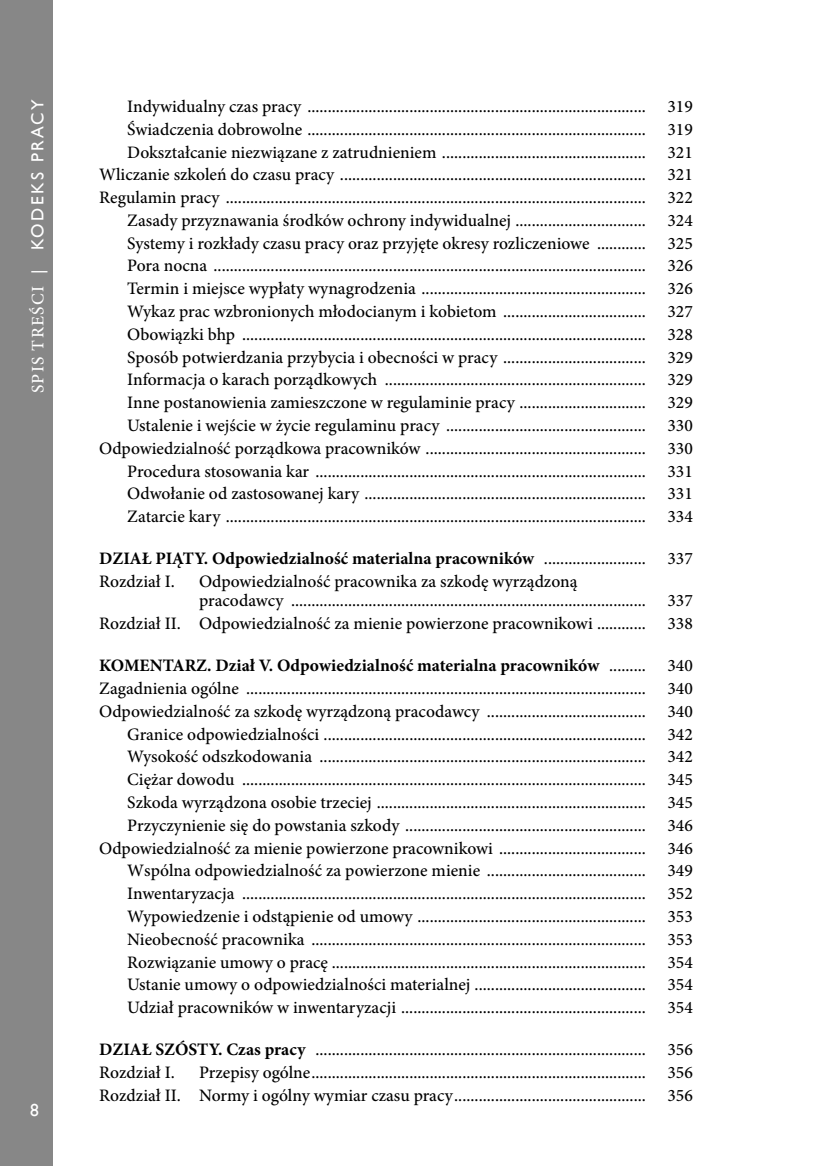
<style>
.page{position:relative;width:819px;height:1166px;background:#fff}
.page>*{position:absolute;margin:0;border:0;box-sizing:border-box;transform-origin:0 0}
.t1{font:500 17.5px/22.8px "Minion Pro";color:#000;text-align:right}
.t2{font:700 17.5px/22.8px "Minion Pro";color:#000}
.t3{font:17.5px "Gill Sans";letter-spacing:.14em;color:#fff}
.s1{font-family:"Minion Pro";font-weight:500}
.s2{font-weight:500}
.s3{font-weight:700}
</style>
<div class="page">
<div style="left:0;top:0;width:53px;height:1166px;background:#878787"></div>
<p class="t3" style="left:27px;top:393px;width:295px;rotate:-90deg"><span class="s1">SPIS TREŚCI</span> | KODEKS PRACY</p>
<p class="t3" style="left:30px;top:1100px;width:10px">8</p>
<p class="t1" style="left:99px;top:95px;width:595px">Indywidualny czas pracy ................................................................................... 319<br>Świadczenia dobrowolne ................................................................................... 319<br>Dokształcanie niezwiązane z zatrudnieniem .................................................. 321<br>Wliczanie szkoleń do czasu pracy ........................................................................... 321<br>Regulamin pracy ....................................................................................................... 322<br>Zasady przyznawania środków ochrony indywidualnej ................................ 324<br>Systemy i rozkłady czasu pracy oraz przyjęte okresy rozliczeniowe ............ 325<br>Pora nocna .......................................................................................................... 326<br>Termin i miejsce wypłaty wynagrodzenia ....................................................... 326<br>Wykaz prac wzbronionych młodocianym i kobietom ................................... 327<br>Obowiązki bhp ................................................................................................... 328<br>Sposób potwierdzania przybycia i obecności w pracy ................................... 329<br>Informacja o karach porządkowych ................................................................ 329<br>Inne postanowienia zamieszczone w regulaminie pracy ............................... 329<br>Ustalenie i wejście w życie regulaminu pracy ................................................. 330<br>Odpowiedzialność porządkowa pracowników ...................................................... 330<br>Procedura stosowania kar ................................................................................. 331<br>Odwołanie od zastosowanej kary ..................................................................... 331<br>Zatarcie kary ....................................................................................................... 334</p>
<p class="t2" style="left:99px;top:547px;width:595px">DZIAŁ PIĄTY. Odpowiedzialność materialna pracowników <span class="s2">......................... 337<br>Rozdział I.</span></p>
<p class="t1" style="left:199px;top:572px;width:495px;line-height:19.2px;text-align:left">Odpowiedzialność pracownika za szkodę wyrządzoną<br>pracodawcy ....................................................................................... 337</p>
<p class="t1" style="left:99px;top:612px;width:595px">Rozdział II. Odpowiedzialność za mienie powierzone pracownikowi ............ 338</p>
<p class="t1" style="left:99px;top:654px;width:595px"><span class="s3">KOMENTARZ. Dział V. Odpowiedzialność materialna pracowników</span> ......... 340<br>Zagadnienia ogólne .................................................................................................. 340<br>Odpowiedzialność za szkodę wyrządzoną pracodawcy ....................................... 340<br>Granice odpowiedzialności ............................................................................... 342<br>Wysokość odszkodowania ................................................................................ 342<br>Ciężar dowodu ................................................................................................... 345<br>Szkoda wyrządzona osobie trzeciej .................................................................. 345<br>Przyczynienie się do powstania szkody ........................................................... 346<br>Odpowiedzialność za mienie powierzone pracownikowi .................................... 346<br>Wspólna odpowiedzialność za powierzone mienie ....................................... 349<br>Inwentaryzacja ................................................................................................... 352<br>Wypowiedzenie i odstąpienie od umowy ........................................................ 353<br>Nieobecność pracownika .................................................................................. 353<br>Rozwiązanie umowy o pracę ............................................................................. 354<br>Ustanie umowy o odpowiedzialności materialnej .......................................... 354<br>Udział pracowników w inwentaryzacji ............................................................ 354</p>
<p class="t1" style="left:99px;top:1038px;width:595px;text-align:left"><span class="s3">DZIAŁ SZÓSTY. Czas pracy</span> ................................................................................. 356<br>Rozdział I.</p>
<p class="t1" style="left:99px;top:1061px;width:595px">Przepisy ogólne.................................................................................. 356<br>Rozdział II. Normy i ogólny wymiar czasu pracy............................................... 356</p>
</div>
